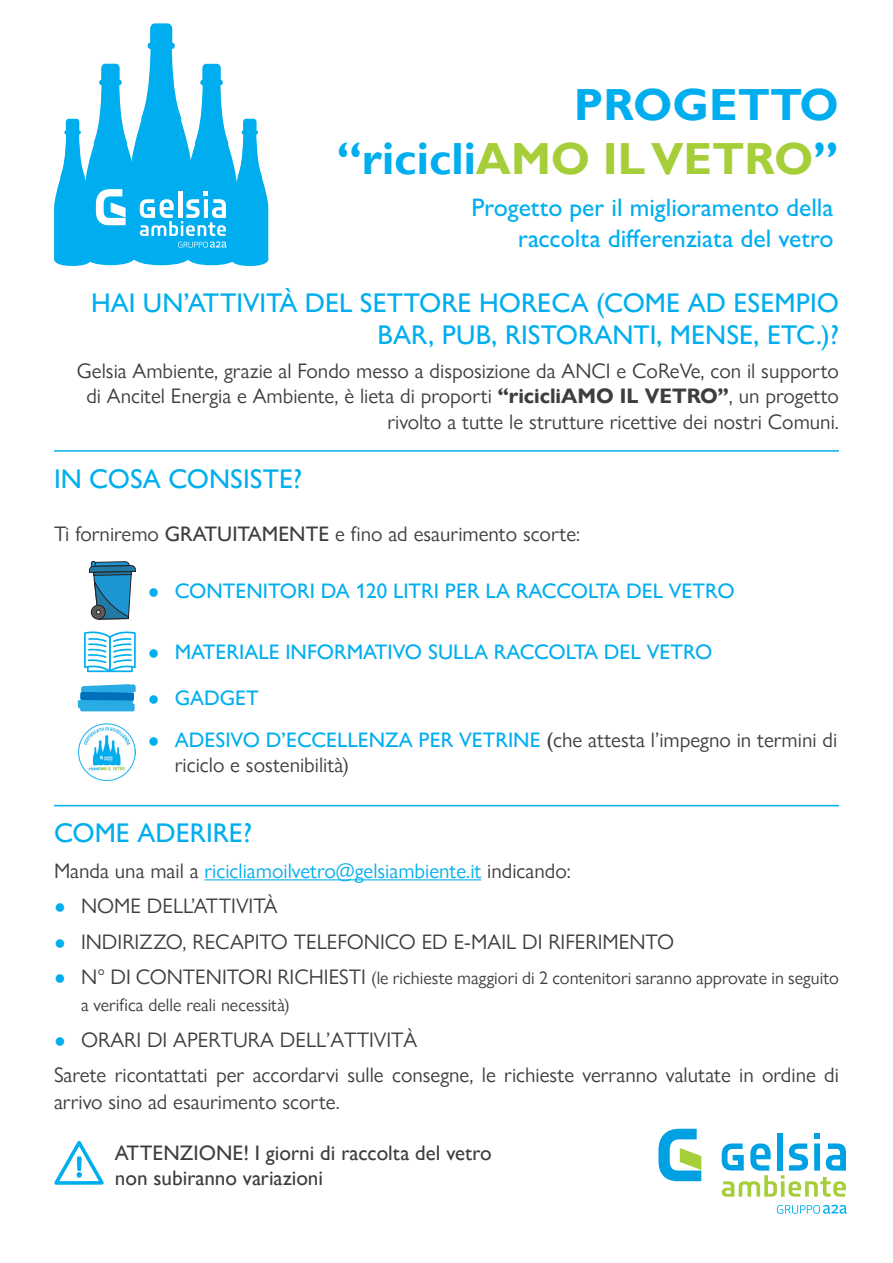
<style>
.page{position:relative;width:893px;height:1263px;background:#fff}
.page>*{position:absolute;margin:0;border:0;box-sizing:border-box;transform-origin:0 0}
.t1{font:700 45px "Gill Sans";color:#a6ce39}
.t2{font:700 45px "Gill Sans";color:#00aeef}
.t3{font:500 27px/32.4px "Gill Sans Nova";color:#00aeef;text-align:right}
.t4{font:500 25.5px "Gill Sans";color:#00aeef}
.t5{font:21px/25.2px "Gill Sans Nova";color:#3e3e3f}
.t6{font:500 21px "Gill Sans Nova";color:#00aeef}
.t7{font:500 21px "Gill Sans Nova";color:#3e3e3f}
.t8{font:21px "Gill Sans Nova";color:#00aeef}
.t9{font:18px/27px "Gill Sans Nova";color:#3e3e3f}
.s1{color:#00aeef}
.s2{font-weight:700}
.s3{font-weight:500}
.s4{font-size:19.5px}
.s5{font-weight:500;font-size:19.5px;color:#00aeef}
.s6{font-weight:500;color:#00aeef}
.s7{color:#3e3e3f}
.s8{font-size:21px}
</style>
<div class="page">
<svg style="left:89px;top:561px;width:47px;height:59px"></svg>
<svg style="left:84px;top:631px;width:52px;height:41px"></svg>
<svg style="left:78px;top:684px;width:58px;height:27px"></svg>
<img style="left:78px;top:723px;width:58px;height:58px">
<hr style="left:204px;top:879px;width:277px;height:1px;background:#00aeef">
<svg style="left:54px;top:23px;width:215px;height:243px"></svg>
<svg style="left:54px;top:1140px;width:50px;height:45px"></svg>
<hr style="left:54px;top:450px;width:785px;height:2px;background:#00aeef">
<hr style="left:54px;top:805px;width:785px;height:1px;background:#00aeef">
<svg style="left:777px;top:1204px;width:70px;height:10px"></svg>
<svg style="left:722px;top:1133px;width:124px;height:64px"></svg>
<svg style="left:658px;top:1129px;width:43px;height:52px"></svg>
<p class="t2" style="left:574px;top:78px;width:266px">PROGETTO</p>
<p class="t1" style="left:337px;top:132px;width:504px"><span class="s1">“ricicli</span>AMO IL VETRO<span class="s1">”</span></p>
<p class="t4" style="left:471px;top:193px;width:363px">Progetto per il miglioramento della</p>
<p class="t4" style="left:518px;top:223px;width:317px">raccolta differenziata del vetro</p>
<p class="t3" style="left:91px;top:286px;width:749px">HAI UN’ATTIVITÀ DEL SETTORE HORECA (COME AD ESEMPIO<br>BAR, PUB, RISTORANTI, MENSE, ETC.)?</p>
<p class="t5" style="left:77px;top:358px;width:764px;text-align:right">Gelsia Ambiente, grazie al Fondo messo a disposizione da ANCI e CoReVe, con il supporto di Ancitel Energia e Ambiente, è lieta di proporti <span class="s2">“ricicliAMO IL VETRO”</span>, un progetto rivolto a tutte le strutture ricettive dei nostri Comuni.</p>
<p class="t3" style="left:54px;top:462px;width:250px">IN COSA CONSISTE?</p>
<p class="t5" style="left:54px;top:521px;width:528px">Ti forniremo <span class="s3">GRATUITAMENTE</span> e fino ad esaurimento scorte:</p>
<p class="t6" style="left:148px;top:578px;width:588px"><span class="s4">●</span> CONTENITORI DA 120 LITRI PER LA RACCOLTA DEL VETRO</p>
<p class="t6" style="left:148px;top:639px;width:566px"><span class="s4">●</span> MATERIALE INFORMATIVO SULLA RACCOLTA DEL VETRO</p>
<p class="t6" style="left:148px;top:685px;width:113px"><span class="s4">●</span> GADGET</p>
<p class="t5" style="left:175px;top:727px;width:664px;text-indent:-27px"><span class="s5">●</span> <span class="s6">ADESIVO D’ECCELLENZA PER VETRINE</span> <span class="s3">(</span>che attesta l’impegno in termini di riciclo e sostenibilità)</p>
<p class="t3" style="left:54px;top:817px;width:199px">COME ADERIRE?</p>
<p class="t8" style="left:54px;top:858px;width:518px"><span class="s7">Manda una mail a</span> ricicliamoilvetro@gelsiambiente.it <span class="s7">indicando:</span></p>
<p class="t5" style="left:54px;top:893px;width:225px"><span class="s5">●</span> NOME DELL’ATTIVITÀ</p>
<p class="t5" style="left:54px;top:929px;width:621px"><span class="s5">●</span> INDIRIZZO, RECAPITO TELEFONICO ED E-MAIL DI RIFERIMENTO</p>
<p class="t9" style="left:81px;top:964px;width:759px;text-indent:-27px"><span class="s5">●</span> <span class="s8">N° DI CONTENITORI RICHIESTI</span> (le richieste maggiori di 2 contenitori saranno approvate in seguito a verifica delle reali necessità)</p>
<p class="t5" style="left:54px;top:1027px;width:365px"><span class="s5">●</span> ORARI DI APERTURA DELL’ATTIVITÀ</p>
<p class="t5" style="left:54px;top:1061px;width:786px;line-height:27px">Sarete ricontattati per accordarvi sulle consegne, le richieste verranno valutate in ordine di arrivo sino ad esaurimento scorte.</p>
<p class="t7" style="left:115px;top:1140px;width:378px">ATTENZIONE! I giorni di raccolta del vetro</p>
<p class="t7" style="left:115px;top:1165px;width:210px">non subiranno variazioni</p>
</div>
